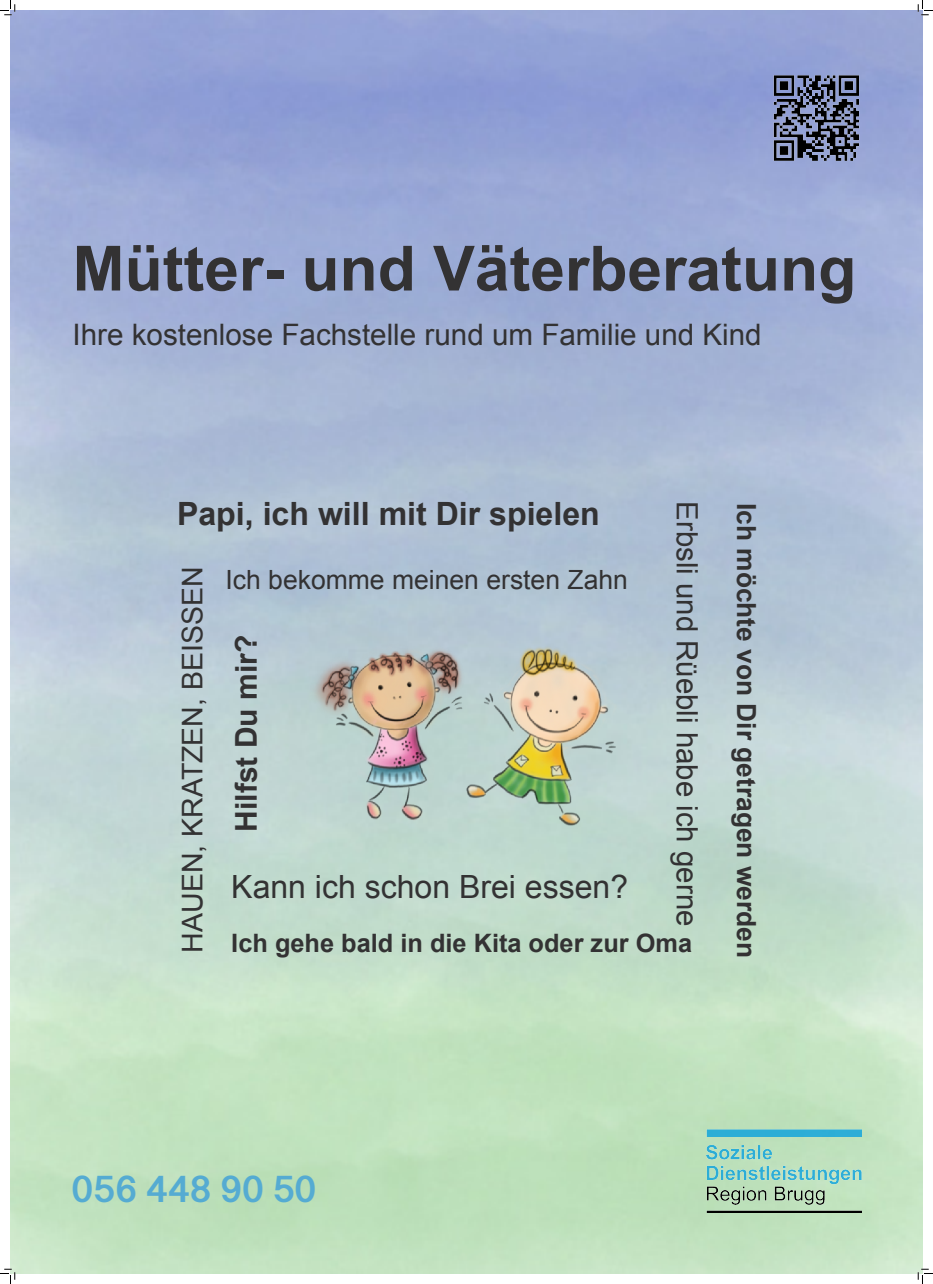
<style>
.page{position:relative;width:933px;height:1284px;background:#fff}
.page>*{position:absolute;margin:0;border:0;box-sizing:border-box;transform-origin:0 0}
.t1{font:700 62.4px "Arial";color:#333233}
.t2{font:700 39.55px "Myanmar Sangam MN";color:#55abd2}
.t3{font:700 32.1px "Arial";color:#333233}
.t4{font:32px "Arial";color:#333233}
.t5{font:700 30px "Arial";color:#333233}
.t6{font:29.6px "Arial";color:#333233}
.t7{font:29.4px "Arial";color:#333233}
.t8{font:28.5px "Arial";color:#333233}
.t9{font:26.5px "Arial";color:#333233}
.t10{font:700 26.35px "Arial";color:#333233}
.t11{font:700 25.35px "Arial";color:#333233}
</style>
<div class="page">
<img style="left:10px;top:11px;width:912px;height:1262px">
<img style="left:706px;top:1130px;width:155px;height:82px">
<img style="left:770px;top:71px;width:91px;height:92px">
<img style="left:296px;top:624px;width:349px;height:227px">
<svg style="left:0;top:0;width:16px;height:16px"></svg>
<svg style="left:0;top:1269px;width:16px;height:15px"></svg>
<svg style="left:917px;top:0;width:15px;height:16px"></svg>
<svg style="left:917px;top:1269px;width:15px;height:15px"></svg>
<p class="t1" style="left:73px;top:227px;width:785px">Mütter- und Väterberatung</p>
<p class="t6" style="left:73px;top:315px;width:690px">Ihre kostenlose Fachstelle rund um Familie und Kind</p>
<p class="t3" style="left:177px;top:493px;width:424px">Papi, ich will mit Dir spielen</p>
<p class="t7" style="left:706px;top:501px;width:427px;rotate:90deg">Erbsli und Rüebli habe ich gerne</p>
<p class="t10" style="left:763px;top:503px;width:457px;rotate:90deg">Ich möchte von Dir getragen werden</p>
<p class="t8" style="left:174px;top:953px;width:387px;rotate:-90deg">HAUEN, KRATZEN, BEISSEN</p>
<p class="t9" style="left:225px;top:562px;width:404px">Ich bekomme meinen ersten Zahn</p>
<p class="t5" style="left:226px;top:832px;width:198px;rotate:-90deg">Hilfst Du mir?</p>
<p class="t4" style="left:231px;top:866px;width:398px">Kann ich schon Brei essen?</p>
<p class="t11" style="left:231px;top:926px;width:462px">Ich gehe bald in die Kita oder zur Oma</p>
<p class="t2" style="left:71px;top:1165px;width:246px">056 448 90 50</p>
</div>
